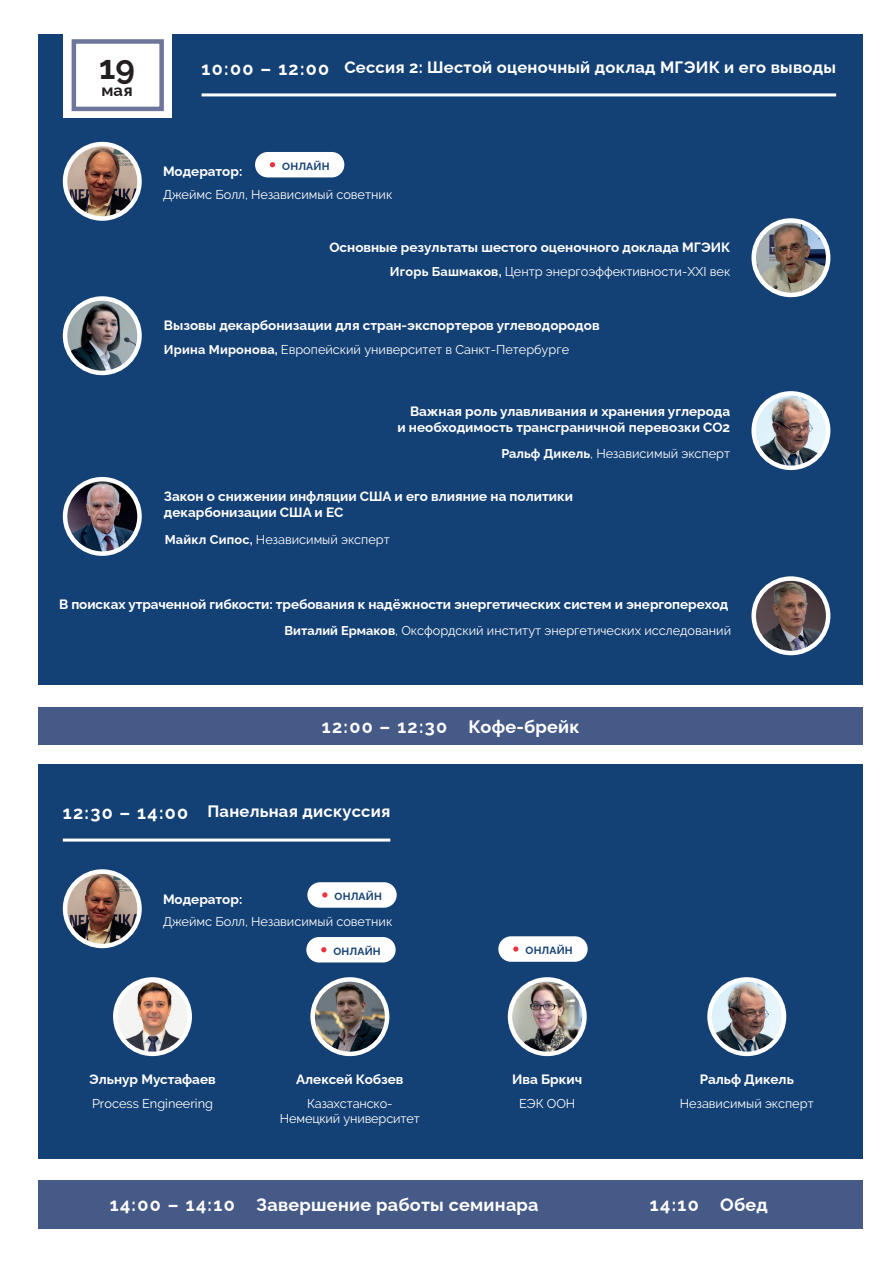
<style>
.page{position:relative;width:893px;height:1263px;background:#fff}
.page>*{position:absolute;margin:0;border:0;box-sizing:border-box;transform-origin:0 0}
.t1{font:700 33px "Raleway";color:#231f20}
.t2{font:700 18px "Raleway";letter-spacing:.015em;color:#fff}
.t3{font:700 16.5px "Raleway";letter-spacing:.015em;color:#fff}
.t4{font:700 16.5px "Raleway";color:#231f20}
.t5{font:700 13.5px/16.2px "Raleway";color:#fff}
.t6{font:12.75px "Raleway";color:#fff}
.t7{font:700 10.5px "Raleway";letter-spacing:.015em;color:#144175}
.s1{font-size:18px}
.s2{font-weight:700}
</style>
<div class="page">
<div style="left:38px;top:765px;width:825px;height:394px;background:#144175"></div>
<hr style="left:63px;top:838px;width:327px;height:3px;background:#fff">
<div style="left:38px;top:707px;width:825px;height:38px;background:#465a88"></div>
<div style="left:38px;top:1180px;width:825px;height:49px;background:#465a88"></div>
<div style="left:38px;top:34px;width:825px;height:651px;background:#144175"></div>
<hr style="left:202px;top:93px;width:634px;height:3px;background:#fff">
<img style="left:754px;top:220px;width:74px;height:75px;border-radius:37px">
<div style="left:751px;top:218px;width:79px;height:79px;border:4px solid #fff;border-radius:50%"></div>
<img style="left:65px;top:298px;width:74px;height:75px;border-radius:37px">
<div style="left:63px;top:296px;width:79px;height:79px;border:4px solid #fff;border-radius:50%"></div>
<img style="left:65px;top:479px;width:74px;height:75px;border-radius:37px">
<div style="left:63px;top:477px;width:79px;height:79px;border:4px solid #fff;border-radius:50%"></div>
<img style="left:754px;top:393px;width:74px;height:75px;border-radius:37px">
<div style="left:751px;top:391px;width:79px;height:79px;border:4px solid #fff;border-radius:50%"></div>
<img style="left:754px;top:579px;width:74px;height:74px;border-radius:37px">
<div style="left:751px;top:576px;width:79px;height:79px;border:4px solid #fff;border-radius:50%"></div>
<img style="left:65px;top:144px;width:74px;height:74px;border-radius:37px">
<div style="left:63px;top:142px;width:79px;height:79px;border:4px solid #fff;border-radius:50%"></div>
<div style="left:255px;top:152px;width:89px;height:25px;background:#fff;border-radius:13px"></div>
<svg style="left:270px;top:162px;width:5px;height:5px"></svg>
<img style="left:65px;top:871px;width:74px;height:75px;border-radius:37px">
<div style="left:63px;top:869px;width:79px;height:79px;border:4px solid #fff;border-radius:50%"></div>
<div style="left:63px;top:31px;width:108px;height:87px;background:#fff"></div>
<div style="left:72px;top:39px;width:92px;height:72px;border:4px solid #6e769c"></div>
<img style="left:115px;top:979px;width:75px;height:75px;border-radius:37px">
<div style="left:113px;top:977px;width:79px;height:79px;border:4px solid #fff;border-radius:50%"></div>
<img style="left:313px;top:979px;width:74px;height:75px;border-radius:37px">
<div style="left:310px;top:977px;width:79px;height:79px;border:4px solid #fff;border-radius:50%"></div>
<img style="left:510px;top:979px;width:74px;height:75px;border-radius:36px">
<div style="left:508px;top:977px;width:79px;height:79px;border:4px solid #fff;border-radius:50%"></div>
<img style="left:710px;top:979px;width:74px;height:75px;border-radius:37px">
<div style="left:707px;top:977px;width:79px;height:79px;border:4px solid #fff;border-radius:50%"></div>
<div style="left:498px;top:936px;width:90px;height:26px;background:#fff;border-radius:13px"></div>
<svg style="left:513px;top:946px;width:5px;height:6px"></svg>
<div style="left:306px;top:937px;width:90px;height:25px;background:#fff;border-radius:13px"></div>
<svg style="left:321px;top:947px;width:5px;height:5px"></svg>
<div style="left:307px;top:882px;width:90px;height:26px;background:#fff;border-radius:13px"></div>
<svg style="left:322px;top:892px;width:5px;height:5px"></svg>
<h1 class="t1" style="left:99px;top:41px;width:37px">19</h1>
<p class="t4" style="left:101px;top:77px;width:33px">мая</p>
<p class="t3" style="left:202px;top:54px;width:636px"><span class="s1">10:00 – 12:00</span> Сессия 2: Шестой оценочный доклад МГЭИК и его выводы</p>
<p class="t5" style="left:163px;top:162px;width:81px">Модератор:</p>
<p class="t7" style="left:282px;top:158px;width:49px">ОНЛАЙН</p>
<p class="t6" style="left:163px;top:187px;width:231px">Джеймс Болл, Независимый советник</p>
<p class="t5" style="left:329px;top:238px;width:403px">Основные результаты шестого оценочного доклада МГЭИК</p>
<p class="t6" style="left:390px;top:264px;width:342px"><span class="s2">Игорь Башмаков,</span> Центр энергоэффективности-XXI век</p>
<p class="t5" style="left:164px;top:316px;width:437px">Вызовы декарбонизации для стран-экспортеров углеводородов</p>
<p class="t6" style="left:164px;top:342px;width:407px"><span class="s2">Ирина Миронова,</span> Европейский университет в Санкт-Петербурге</p>
<p class="t5" style="left:397px;top:401px;width:334px;text-align:right">Важная роль улавливания и хранения углерода<br>и необходимость трансграничной перевозки CO2</p>
<p class="t6" style="left:501px;top:446px;width:230px"><span class="s2">Ральф Дикель</span>, Независимый эксперт</p>
<p class="t5" style="left:164px;top:487px;width:411px">Закон о снижении инфляции США и его влияние на политики декарбонизации США и ЕС</p>
<p class="t6" style="left:165px;top:533px;width:227px"><span class="s2">Майкл Сипос,</span> Независимый эксперт</p>
<p class="t5" style="left:59px;top:594px;width:671px">В поисках утраченной гибкости: требования к надёжности энергетических систем и энергопереход</p>
<p class="t6" style="left:285px;top:623px;width:448px"><span class="s2">Виталий Ермаков</span>, Оксфордский институт энергетических исследований</p>
<h2 class="t2" style="left:322px;top:712px;width:259px">12:00 – 12:30 Кофе-брейк</h2>
<p class="t3" style="left:63px;top:798px;width:329px"><span class="s1">12:30 – 14:00</span> Панельная дискуссия</p>
<p class="t5" style="left:163px;top:889px;width:81px">Модератор:</p>
<p class="t7" style="left:335px;top:888px;width:49px">ОНЛАЙН</p>
<p class="t6" style="left:163px;top:914px;width:231px">Джеймс Болл, Независимый советник</p>
<p class="t7" style="left:334px;top:943px;width:49px">ОНЛАЙН</p>
<p class="t7" style="left:526px;top:942px;width:49px">ОНЛАЙН</p>
<p class="t5" style="left:89px;top:1069px;width:128px">Эльнур Мустафаев</p>
<p class="t5" style="left:296px;top:1069px;width:109px">Алексей Кобзев</p>
<p class="t5" style="left:512px;top:1069px;width:71px">Ива Бркич</p>
<p class="t5" style="left:700px;top:1069px;width:96px">Ральф Дикель</p>
<p class="t6" style="left:307px;top:1096px;width:87px">Казахстанско-</p>
<p class="t6" style="left:519px;top:1096px;width:58px">ЕЭК ООН</p>
<p class="t6" style="left:680px;top:1096px;width:135px">Независимый эксперт</p>
<p class="t6" style="left:280px;top:1111px;width:142px">Немецкий университет</p>
<p class="t6" style="left:92px;top:1096px;width:122px">Process Engineering</p>
<h2 class="t2" style="left:110px;top:1190px;width:430px">14:00 – 14:10 Завершение работы семинара</h2>
<h2 class="t2" style="left:650px;top:1190px;width:119px">14:10 Обед</h2>
</div>
